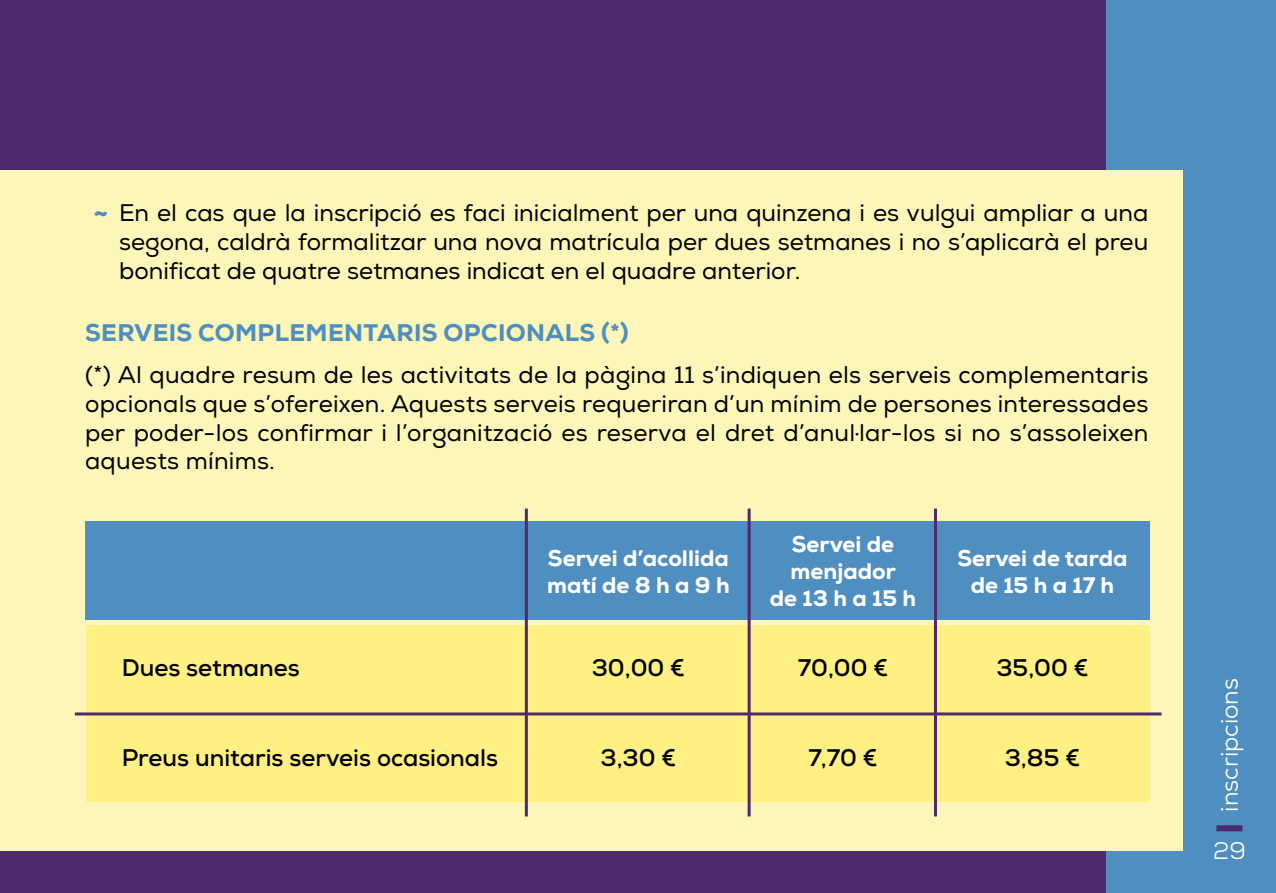
<style>
.page{position:relative;width:1276px;height:893px;background:#4f8ec0}
.page>*{position:absolute;margin:0;border:0;box-sizing:border-box;transform-origin:0 0}
.t1{font:24px/28.8px "Nexa";color:#000;text-align:justify}
.t2{font:700 24px "Nexa";color:#000}
.t3{font:800 24px "Nexa";letter-spacing:.015em;color:#4f8ec0}
.t4{font:24px "Nexa";color:#fff}
.t5{font:800 22.5px/27px "Nexa";color:#fff;text-align:center}
.s1{font-weight:900;color:#4f8ec0}
</style>
<div class="page">
<div style="left:0;top:0;width:1106px;height:893px;background:#4d2a6b"></div>
<div style="left:0;top:170px;width:1182px;height:680px;background:#fcf6b8"></div>
<div style="left:1216px;top:825px;width:26px;height:6px;background:#4d2a6b"></div>
<div style="left:85px;top:521px;width:1064px;height:99px;background:#4f8ec0"></div>
<div style="left:86px;top:626px;width:1063px;height:176px;background:#fff083"></div>
<hr style="left:747px;top:509px;width:3px;height:307px;background:#4d2a6b">
<hr style="left:525px;top:509px;width:3px;height:307px;background:#4d2a6b">
<hr style="left:934px;top:509px;width:3px;height:307px;background:#4d2a6b">
<hr style="left:75px;top:712px;width:1086px;height:3px;background:#4d2a6b">
<p class="t1" style="left:119px;top:199px;width:1031px;text-indent:-26px"><span class="s1">~</span> En el cas que la inscripció es faci inicialment per una quinzena i es vulgui ampliar a una segona, caldrà formalitzar una nova matrícula per dues setmanes i no s’aplicarà el preu bonificat de quatre setmanes indicat en el quadre anterior.</p>
<p class="t3" style="left:85px;top:318px;width:18px">ser</p>
<p class="t3" style="left:135px;top:318px;width:32px">veis</p>
<p class="t3" style="left:198px;top:318px;width:110px">complemen</p>
<p class="t3" style="left:363px;top:318px;width:30px">taris</p>
<p class="t3" style="left:443px;top:318px;width:187px">opci onals (*)</p>
<p class="t1" style="left:85px;top:361px;width:1065px">(*) Al quadre resum de les activitats de la pàgina 11 s’indiquen els serveis complementaris opcionals que s’ofereixen. Aquests serveis requeriran d’un mínim de persones interessades per poder-los confirmar i l’organització es reserva el dret d’anul·lar-los si no s’assoleixen aquests mínims.</p>
<p class="t5" style="left:770px;top:531px;width:148px">Servei de menjador<br>de 13 h a 15 h</p>
<p class="t5" style="left:547px;top:545px;width:184px;text-align:left">Servei d’acollida matí de 8 h a 9 h</p>
<p class="t5" style="left:957px;top:545px;width:171px">Servei de tarda de 15 h a 17 h</p>
<p class="t2" style="left:122px;top:652px;width:179px">Dues setmanes</p>
<p class="t2" style="left:592px;top:652px;width:95px">30,00 €</p>
<p class="t2" style="left:797px;top:652px;width:92px">70,00 €</p>
<p class="t2" style="left:996px;top:652px;width:94px">35,00 €</p>
<p class="t2" style="left:122px;top:742px;width:378px">Preus unitaris serveis ocasionals</p>
<p class="t2" style="left:600px;top:742px;width:77px">3,30 €</p>
<p class="t2" style="left:808px;top:742px;width:71px">7,70 €</p>
<p class="t2" style="left:1004px;top:742px;width:77px">3,85 €</p>
<p class="t4" style="left:1214px;top:812px;width:135px;rotate:-90deg">inscripcions</p>
<p class="t4" style="left:1213px;top:836px;width:34px">29</p>
</div>
